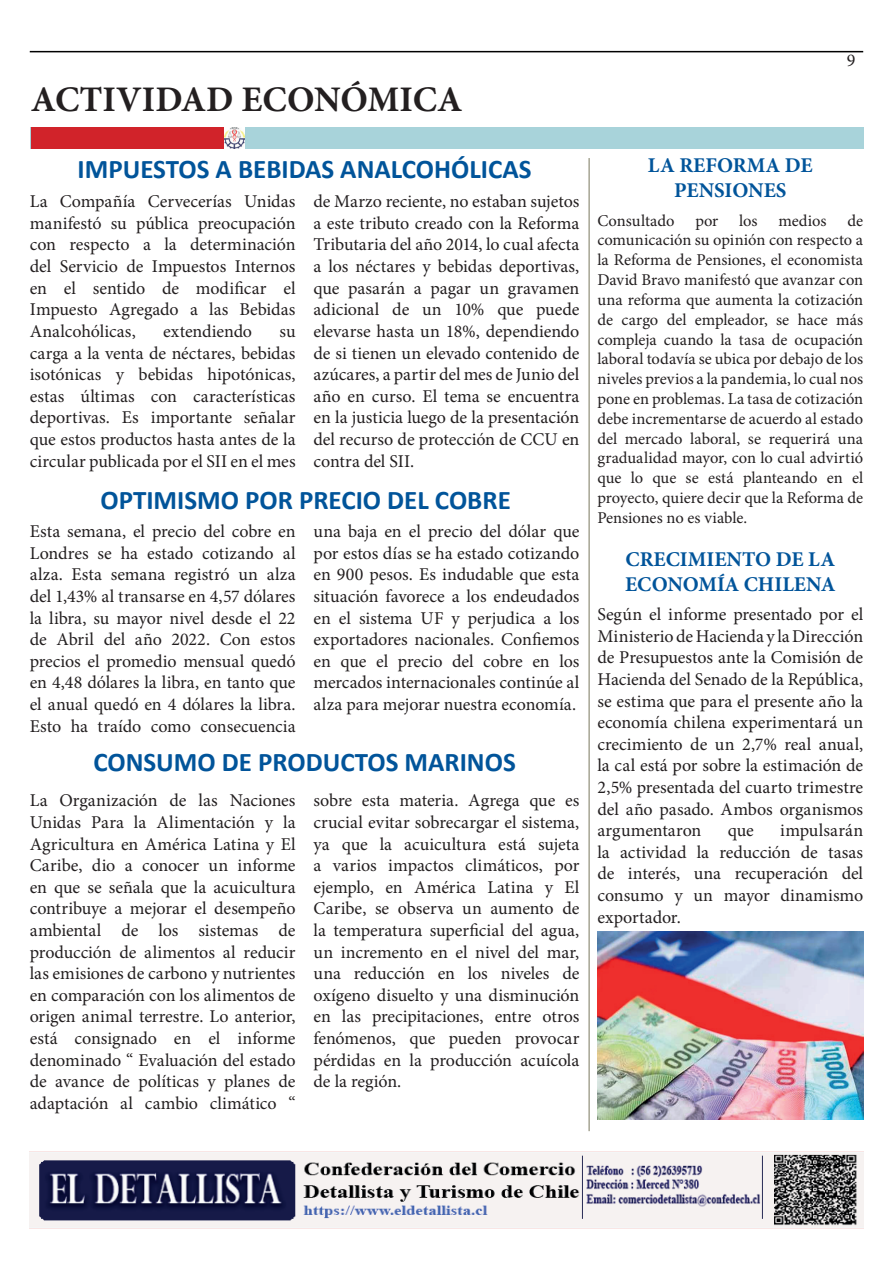
<style>
.page{position:relative;width:893px;height:1263px;background:#fff}
.page>*{position:absolute;margin:0;border:0;box-sizing:border-box;transform-origin:0 0}
.t1{font:700 36px "Minion Pro";color:#231f20}
.t2{font:700 27px "Calibri";color:#01549a}
.t3{font:700 21px/25.2px "Minion Pro";color:#01549a;text-align:center}
.t4{font:18px/21.6px "Minion Pro";letter-spacing:-.005em;color:#231f20;text-align:justify}
.t5{font:16.5px/19.8px "Minion Pro";letter-spacing:-.005em;color:#231f20;text-align:justify}
</style>
<div class="page">
<img style="left:30px;top:1152px;width:833px;height:77px">
<hr style="left:588px;top:158px;width:2px;height:973px;background:#a6a593">
<hr style="left:30px;top:51px;width:833px;height:1px;background:#000">
<div style="left:30px;top:128px;width:833px;height:21px;background:#a8d3da"></div>
<div style="left:31px;top:128px;width:204px;height:21px;background:#d1232a"></div>
<img style="left:224px;top:128px;width:21px;height:21px">
<img style="left:597px;top:931px;width:266px;height:188px">
<h1 class="t1" style="left:31px;top:74px;width:433px">ACTIVIDAD ECONÓMICA</h1>
<h2 class="t2" style="left:78px;top:152px;width:455px">IMPUESTOS A BEBIDAS ANALCOHÓLICAS</h2>
<p class="t4" style="left:30px;top:191px;width:267px">La Compañía Cervecerías Unidas manifestó su pública preocupación con respecto a la determinación del Servicio de Impuestos Internos en el sentido de modificar el Impuesto Agregado a las Bebidas Analcohólicas,</p>
<p class="t4" style="left:163px;top:320px;width:90px">extendiendo</p>
<p class="t4" style="left:30px;top:320px;width:267px;text-indent:250px">su carga a la venta de néctares, bebidas isotónicas y bebidas hipotónicas, estas últimas con características deportivas. Es importante señalar que estos productos hasta antes de la circular publicada por el SII en el mes</p>
<p class="t4" style="left:314px;top:191px;width:267px">de Marzo reciente, no estaban sujetos a este tributo creado con la Reforma Tributaria del año 2014, lo cual afecta a los néctares y bebidas deportivas, que pasarán a pagar un gravamen adicional de un 10% que puede elevarse hasta un 18%, dependiendo de si tienen un elevado contenido de azúcares, a partir del mes de Junio del año en curso. El tema se encuentra en la justicia luego de la presentación del recurso de protección de CCU en contra del SII.</p>
<h2 class="t2" style="left:100px;top:482px;width:412px">OPTIMISMO POR PRECIO DEL COBRE</h2>
<p class="t4" style="left:30px;top:521px;width:267px">Esta semana, el precio del cobre en Londres se ha estado cotizando al alza. Esta semana registró un alza del 1,43% al transarse en 4,57 dólares la libra, su mayor nivel desde el 22 de Abril del año 2022. Con estos precios el promedio mensual quedó en 4,48 dólares la libra, en tanto que el anual quedó en 4 dólares la libra.<br>Esto ha traído como consecuencia</p>
<p class="t4" style="left:314px;top:521px;width:267px">una baja en el precio del dólar que por estos días se ha estado cotizando en 900 pesos. Es indudable que esta situación favorece a los endeudados en el sistema UF y perjudica a los exportadores nacionales. Confiemos en que el precio del cobre en los mercados internacionales continúe al alza para mejorar nuestra economía.</p>
<h2 class="t2" style="left:93px;top:744px;width:424px">CONSUMO DE PRODUCTOS MARINOS</h2>
<p class="t4" style="left:30px;top:790px;width:267px">La Organización de las Naciones Unidas Para la Alimentación y la Agricultura en América Latina y El Caribe, dio a conocer un informe en que se señala que la acuicultura contribuye a mejorar el desempeño ambiental de los sistemas de producción de alimentos al reducir las emisiones de carbono y nutrientes en comparación con los alimentos de origen animal terrestre. Lo anterior, está consignado en el informe denominado “ Evaluación del estado de avance de políticas y planes de adaptación al cambio climático “</p>
<p class="t4" style="left:314px;top:790px;width:267px">sobre esta materia. Agrega que es crucial evitar sobrecargar el sistema, ya que la acuicultura está sujeta a varios impactos climáticos, por ejemplo, en América Latina y El Caribe, se observa un aumento de la temperatura superficial del agua, un incremento en el nivel del mar, una reducción en los niveles de oxígeno disuelto y una disminución en las precipitaciones, entre otros fenómenos, que pueden provocar pérdidas en la producción acuícola de la región.</p>
<p class="t4" style="left:847px;top:50px;width:10px">9</p>
<p class="t3" style="left:648px;top:152px;width:166px">LA REFORMA DE<br>PENSIONES</p>
<p class="t5" style="left:597px;top:211px;width:267px;text-indent:250px">de comunicación su opinión con respecto a la Reforma de Pensiones, el economista David Bravo manifestó que avanzar con una reforma que aumenta la cotización de cargo del empleador, se hace más compleja cuando la tasa de ocupación laboral todavía se ubica por debajo de los niveles previos a la pandemia, lo cual nos pone en problemas. La tasa de cotización debe incrementarse de acuerdo al estado del mercado laboral, se requerirá una gradualidad mayor, con lo cual advirtió que lo que se está planteando en el proyecto, quiere decir que la Reforma de Pensiones no es viable.</p>
<p class="t5" style="left:597px;top:211px;width:79px">Consultado</p>
<p class="t5" style="left:695px;top:211px;width:25px">por</p>
<p class="t5" style="left:739px;top:211px;width:20px">los</p>
<p class="t5" style="left:778px;top:211px;width:50px">medios</p>
<p class="t3" style="left:625px;top:546px;width:212px;text-align:left">CRECIMIENTO DE LA<br>ECONOMÍA CHILENA</p>
<p class="t4" style="left:597px;top:604px;width:267px">Según el informe presentado por el Ministerio de Hacienda y la Dirección de Presupuestos ante la Comisión de Hacienda del Senado de la República, se estima que para el presente año la economía chilena experimentará un crecimiento de un 2,7% real anual, la cal está por sobre la estimación de 2,5% presentada del cuarto trimestre del año pasado. Ambos organismos argumentaron</p>
<p class="t4" style="left:597px;top:820px;width:267px;text-indent:183px">impulsarán la actividad la reducción de tasas de interés, una recuperación del consumo y un mayor dinamismo exportador.</p>
<p class="t4" style="left:728px;top:820px;width:28px">que</p>
</div>
